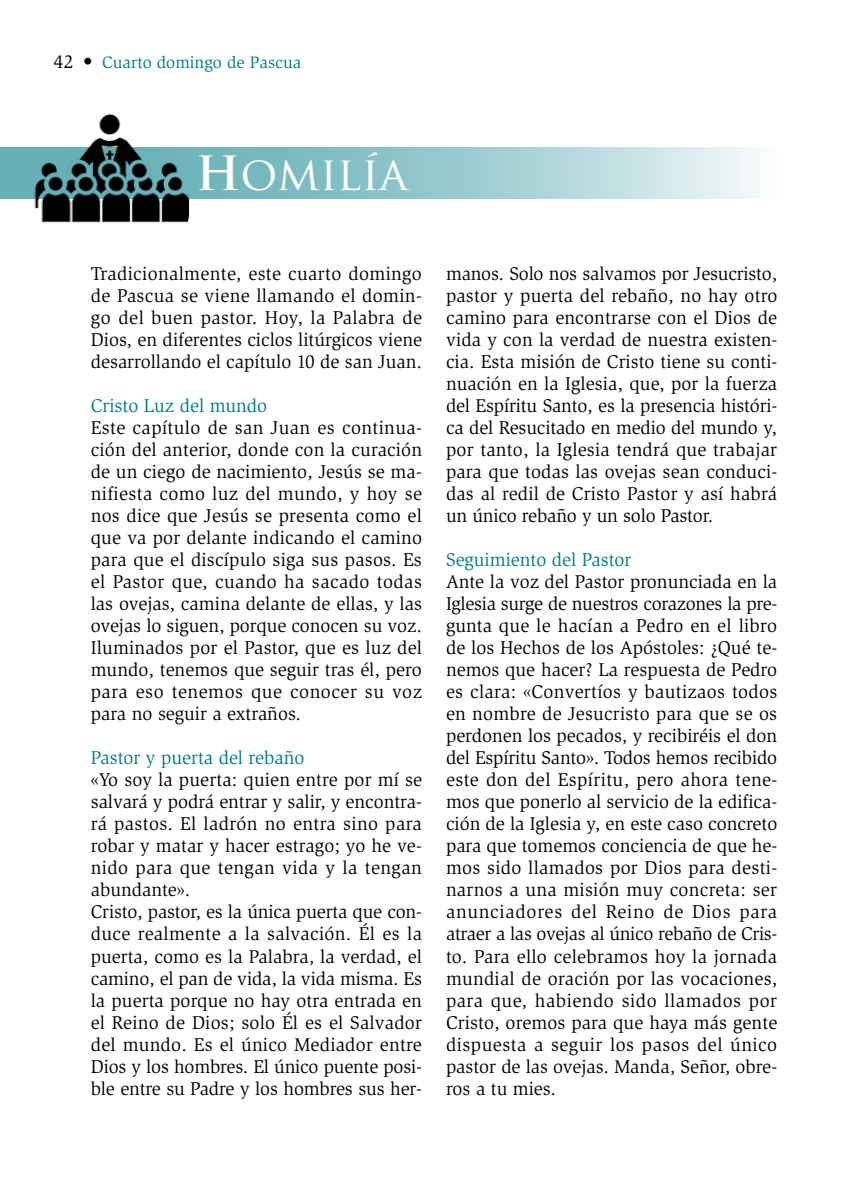
<style>
.page{position:relative;width:851px;height:1191px;background:#fff}
.page>*{position:absolute;margin:0;border:0;box-sizing:border-box;transform-origin:0 0}
.t1{font:46px "Trajan Pro";color:#fff}
.t2{font:19px/22px "Slimbach Std";color:#000;text-align:justify}
.t3{font:19px "Slimbach Std";color:#007b85}
.t4{font:17px "Slimbach";color:#007b85}
.s1{font-size:19px;color:#000}
.s2{font-weight:700}
</style>
<div class="page">
<svg style="left:0;top:148px;width:759px;height:51px;background:#a0ced1"></svg>
<img style="left:31px;top:113px;width:158px;height:110px">
<p class="t4" style="left:54px;top:52px;width:249px"><span class="s1">42 •</span> Cuarto domingo de Pascua</p>
<h1 class="t1" style="left:196px;top:145px;width:214px"><span class="s2">H</span>OMILÍA</h1>
<p class="t2" style="left:91px;top:263px;width:333px">Tradicionalmente, este cuarto domingo de Pascua se viene llamando el domin&shy;go del buen pastor. Hoy, la Palabra de Dios, en diferentes ciclos litúrgicos viene desarrollando el capítulo 10 de san Juan.</p>
<p class="t3" style="left:91px;top:395px;width:178px">Cristo Luz del mundo</p>
<p class="t2" style="left:91px;top:417px;width:333px">Este capítulo de san Juan es continua&shy;ción del anterior, donde con la curación de un ciego de nacimiento, Jesús se ma&shy;nifiesta como luz del mundo, y hoy se nos dice que Jesús se presenta como el que va por delante indicando el camino para que el discípulo siga sus pasos. Es el Pastor que, cuando ha sacado todas las ovejas, camina delante de ellas, y las ovejas lo siguen, porque conocen su voz.<br>Iluminados por el Pastor, que es luz del mundo, tenemos que seguir tras él, pero para eso tenemos que conocer su voz para no seguir a extraños.</p>
<p class="t3" style="left:91px;top:747px;width:215px">Pastor y puerta del rebaño</p>
<p class="t2" style="left:91px;top:769px;width:333px;text-align:left">«Yo soy la puerta: quien entre por mí se salvará y podrá entrar y salir, y encontra&shy;rá pastos. El ladrón no entra sino para robar y matar y hacer estrago; yo he ve&shy;nido para que tengan vida y la tengan abundante».<br>Cristo, pastor, es la única puerta que con&shy;duce realmente a la salvación. Él es la puerta, como es la Palabra, la verdad, el camino, el pan de vida, la vida misma. Es la puerta porque no hay otra entrada en el Reino de Dios; solo Él es el Salvador del mundo. Es el único Mediador entre Dios y los hombres. El único puente posi&shy;ble entre su Padre y los hombres sus her-</p>
<p class="t2" style="left:446px;top:263px;width:333px">manos. Solo nos salvamos por Jesucristo, pastor y puerta del rebaño, no hay otro camino para encontrarse con el Dios de vida y con la verdad de nuestra existen&shy;cia. Esta misión de Cristo tiene su conti&shy;nuación en la Iglesia, que, por la fuerza del Espíritu Santo, es la presencia históri&shy;ca del Resucitado en medio del mundo y, por tanto, la Iglesia tendrá que trabajar para que todas las ovejas sean conduci&shy;das al redil de Cristo Pastor y así habrá un único rebaño y un solo Pastor.</p>
<p class="t3" style="left:446px;top:549px;width:187px">Seguimiento del Pastor</p>
<p class="t2" style="left:446px;top:571px;width:333px">Ante la voz del Pastor pronunciada en la Iglesia surge de nuestros corazones la pre&shy;gunta que le hacían a Pedro en el libro de los Hechos de los Apóstoles: ¿Qué te&shy;nemos que hacer? La respuesta de Pedro es clara: «Convertíos y bautizaos todos en nombre de Jesucristo para que se os perdonen los pecados, y recibiréis el don del Espíritu Santo». Todos hemos recibido este don del Espíritu, pero ahora tene&shy;mos que ponerlo al servicio de la edifica&shy;ción de la Iglesia y, en este caso concreto para que tomemos conciencia de que he&shy;mos sido llamados por Dios para desti&shy;narnos a una misión muy concreta: ser anunciadores del Reino de Dios para atraer a las ovejas al único rebaño de Cris&shy;to. Para ello celebramos hoy la jornada mundial de oración por las vocaciones, para que, habiendo sido llamados por Cristo, oremos para que haya más gente dispuesta a seguir los pasos del único pastor de las ovejas. Manda, Señor, obre&shy;ros a tu mies.</p>
</div>
